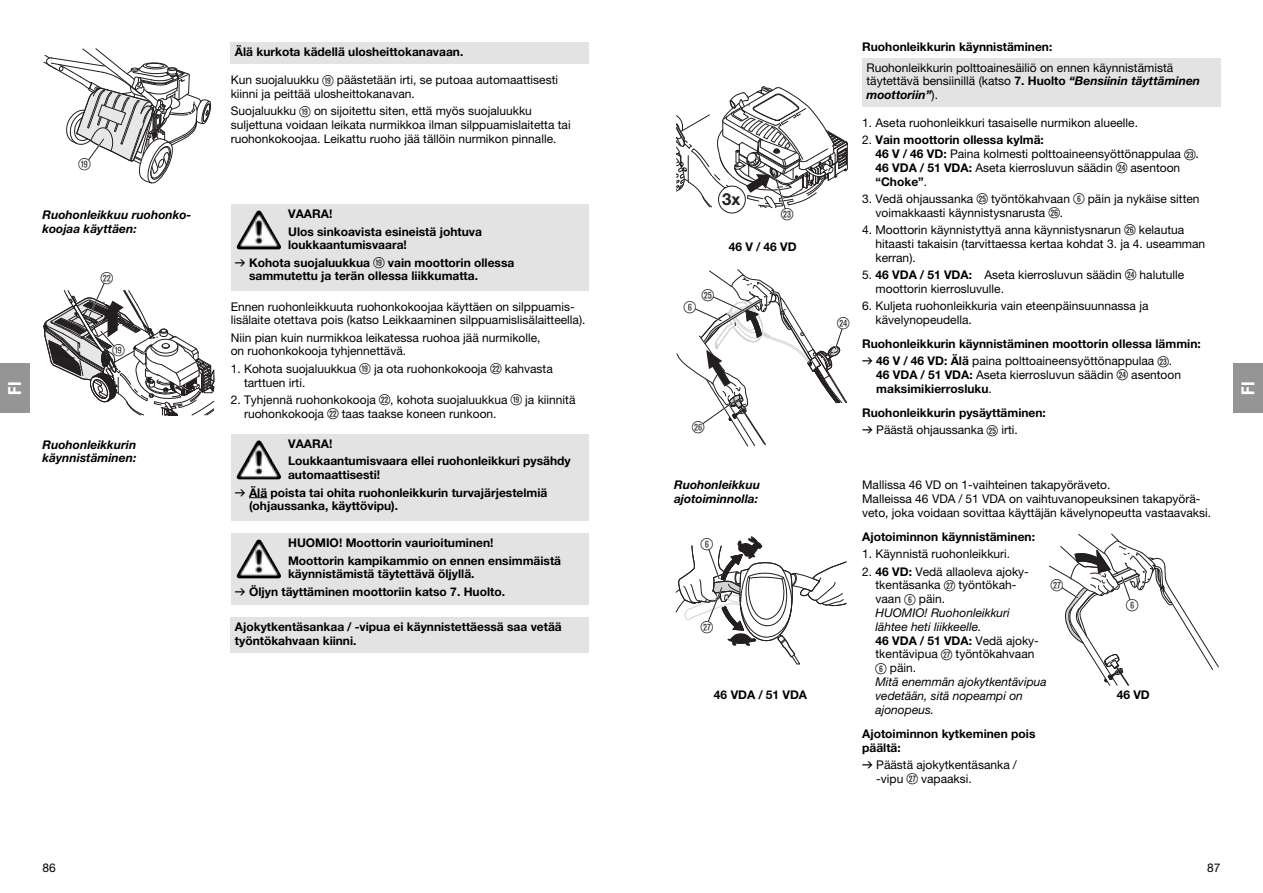
<style>
.page{position:relative;width:1263px;height:893px;background:#fff}
.page>*{position:absolute;margin:0;border:0;box-sizing:border-box;transform-origin:0 0}
.t1{font:18px "GARDENA Pro Bo Cond";color:#fff}
.t2{font:16.65px "GARDENA 75 Bold";color:#231f20}
.t3{font:16.5px "Ziffernim Kreisund Quadrat BQ";color:#231f20}
.t4{font:12px/13.8px "GARDENA Pro";color:#000}
.t5{font:700 12px/17.2px "GARDENA Pro";color:#000}
.t6{font:italic 12px/13.8px "GARDENA Pro";color:#000}
.t7{font:italic 700 12px/13.8px "GARDENA Pro";color:#000}
.s1{font-family:"Ziffernim Kreisund Quadrat BQ";font-size:15px}
.s2{font-family:"Formdruck";font-weight:400}
.s3{font-family:"Ziffernim Kreisund Quadrat BQ";font-weight:400;font-size:15px}
.s4{font-weight:700}
.s5{font-weight:700;font-style:italic}
.s6{font-weight:400}
.s7{font-style:normal}
.s8{font-weight:700;font-style:normal}
.s9{font-family:"Ziffernim Kreisund Quadrat BQ";font-style:normal;font-size:15px}
.s10{font-family:"Formdruck"}
</style>
<div class="page">
<div style="left:0;top:363px;width:30px;height:50px;background:#959595"></div>
<div style="left:1233px;top:363px;width:30px;height:50px;background:#959595"></div>
<div style="left:231px;top:43px;width:358px;height:21px;background:#e3e3e3"></div>
<svg style="left:43px;top:48px;width:168px;height:136px"></svg>
<div style="left:231px;top:204px;width:357px;height:87px;background:#e3e3e3"></div>
<img style="left:258px;top:210px;width:11px;height:16px">
<svg style="left:43px;top:283px;width:171px;height:133px"></svg>
<div style="left:231px;top:434px;width:357px;height:87px;background:#e3e3e3"></div>
<svg style="left:249px;top:497px;width:18px;height:1px"></svg>
<img style="left:258px;top:440px;width:11px;height:15px">
<div style="left:231px;top:533px;width:357px;height:72px;background:#e3e3e3"></div>
<img style="left:258px;top:539px;width:11px;height:16px">
<div style="left:231px;top:617px;width:358px;height:35px;background:#e3e3e3"></div>
<div style="left:862px;top:58px;width:358px;height:49px;background:#e3e3e3"></div>
<svg style="left:718px;top:186px;width:27px;height:27px"></svg>
<svg style="left:676px;top:86px;width:172px;height:124px"></svg>
<svg style="left:677px;top:269px;width:170px;height:178px"></svg>
<svg style="left:1049px;top:533px;width:170px;height:153px"></svg>
<svg style="left:675px;top:536px;width:172px;height:128px"></svg>
<h1 class="t1" style="left:8px;top:395px;width:14px;rotate:-90deg">FI</h1>
<p class="t5" style="left:235px;top:45px;width:230px">Älä kurkota kädellä ulosheittokanavaan.</p>
<p class="t4" style="left:231px;top:75px;width:329px">Kun suojaluukku <span class="s1">O</span> päästetään irti, se putoaa automaattisesti kiinni ja peittää ulosheittokanavan.</p>
<p class="t4" style="left:231px;top:106px;width:341px">Suojaluukku <span class="s1">O</span> on sijoitettu siten, että myös suojaluukku suljettuna voidaan leikata nurmikkoa ilman silppuamislaitetta tai ruohonkokoojaa. Leikattu ruoho jää tällöin nurmikon pinnalle.</p>
<h3 class="t3" style="left:79px;top:159px;width:14px">O</h3>
<p class="t7" style="left:43px;top:209px;width:150px">Ruohonleikkuu ruohonko&shy;koojaa käyttäen:</p>
<p class="t5" style="left:288px;top:207px;width:195px">VAARA!<br>Ulos sinkoavista esineistä johtuva</p>
<p class="t5" style="left:235px;top:238px;width:281px;text-indent:53px">loukkaantumisvaara!<br><span class="s2">v</span> Kohota suojaluukkua <span class="s3">O</span> vain moottorin ollessa</p>
<p class="t5" style="left:249px;top:269px;width:231px">sammutettu ja terän ollessa liikkumatta.</p>
<p class="t4" style="left:231px;top:301px;width:356px">Ennen ruohonleikkuuta ruohonkokoojaa käyttäen on silppuamis&shy;lisälaite otettava pois (katso Leikkaaminen silppuamislisälaitteella).</p>
<p class="t4" style="left:231px;top:332px;width:311px">Niin pian kuin nurmikkoa leikatessa ruohoa jää nurmikolle, on ruohonkokooja tyhjennettävä.</p>
<p class="t4" style="left:244px;top:363px;width:310px;text-indent:-13px">1. Kohota suojaluukkua <span class="s1">O</span> ja ota ruohonkokooja <span class="s1">S</span> kahvasta tarttuen irti.</p>
<p class="t4" style="left:244px;top:394px;width:333px;text-indent:-13px">2. Tyhjennä ruohonkokooja <span class="s1">S</span>, kohota suojaluukkua <span class="s1">O</span> ja kiinnitä ruohonkokooja <span class="s1">S</span> taas taakse koneen runkoon.</p>
<h3 class="t3" style="left:101px;top:272px;width:14px">S</h3>
<h3 class="t3" style="left:112px;top:345px;width:14px">O</h3>
<p class="t7" style="left:43px;top:439px;width:96px">Ruohonleikkurin käynnistäminen:</p>
<p class="t5" style="left:288px;top:437px;width:284px">VAARA!<br>Loukkaantumisvaara ellei ruohonleikkuri pysähdy</p>
<p class="t5" style="left:235px;top:468px;width:314px;text-indent:53px">automaattisesti!<br><span class="s2">v</span> Älä poista tai ohita ruohonleikkurin turvajärjestelmiä</p>
<p class="t5" style="left:249px;top:499px;width:151px">(ohjaussanka, käyttövipu).</p>
<p class="t5" style="left:288px;top:536px;width:275px">HUOMIO! Moottorin vaurioituminen!<br>Moottorin kampikammio on ennen ensimmäistä</p>
<p class="t5" style="left:235px;top:567px;width:272px;text-indent:53px">käynnistämistä täytettävä öljyllä.<br><span class="s2">v</span> Öljyn täyttäminen moottoriin katso 7. Huolto.</p>
<p class="t5" style="left:235px;top:622px;width:328px;line-height:13.8px">Ajokytkentäsankaa / -vipua ei käynnistettäessä saa vetää työntökahvaan kiinni.</p>
<p class="t4" style="left:43px;top:862px;width:15px">86</p>
<h2 class="t2" style="left:722px;top:193px;width:20px">3x</h2>
<h3 class="t3" style="left:781px;top:209px;width:14px">D</h3>
<p class="t5" style="left:729px;top:239px;width:69px">46 V / 46 VD</p>
<h3 class="t3" style="left:702px;top:289px;width:14px">G</h3>
<h3 class="t3" style="left:684px;top:301px;width:14px">6</h3>
<h3 class="t3" style="left:692px;top:421px;width:14px">H</h3>
<h3 class="t3" style="left:837px;top:317px;width:14px">F</h3>
<p class="t5" style="left:862px;top:40px;width:192px">Ruohonleikkurin käynnistäminen:</p>
<p class="t4" style="left:866px;top:62px;width:335px">Ruohonleikkurin polttoainesäiliö on ennen käynnistämistä täytettävä bensiinillä (katso <span class="s4">7. Huolto</span> <span class="s5">“Bensiinin täyttäminen moottoriin”</span>).</p>
<p class="t4" style="left:862px;top:117px;width:277px">1. Aseta ruohonleikkuri tasaiselle nurmikon alueelle.</p>
<p class="t4" style="left:875px;top:135px;width:325px;text-indent:-13px">2. <span class="s4">Vain moottorin ollessa kylmä:<br>46 V / 46 VD:</span> Paina kolmesti polttoaineensyöttönappulaa <span class="s1">D</span>.<br><span class="s4">46 VDA / 51 VDA:</span> Aseta kierrosluvun säädin <span class="s1">F</span> asentoon <span class="s4">“Choke”</span>.</p>
<p class="t4" style="left:875px;top:193px;width:326px;text-indent:-13px">3. Vedä ohjaussanka <span class="s1">G</span> työntökahvaan <span class="s1">6</span> päin ja nykäise sitten voimakkaasti käynnistysnarusta <span class="s1">H</span>.</p>
<p class="t4" style="left:875px;top:224px;width:331px;text-indent:-13px">4. Moottorin käynnistyttyä anna käynnistysnarun <span class="s1">H</span> kelautua hitaasti takaisin (tarvittaessa kertaa kohdat 3. ja 4. useamman kerran).</p>
<p class="t4" style="left:875px;top:269px;width:310px;text-indent:-13px">5. <span class="s4">46 VDA / 51 VDA:</span> Aseta kierrosluvun säädin <span class="s1">F</span> halutulle moottorin kierrosluvulle.</p>
<p class="t4" style="left:875px;top:300px;width:274px;text-indent:-13px">6. Kuljeta ruohonleikkuria vain eteenpäinsuunnassa ja kävelynopeudella.</p>
<p class="t5" style="left:862px;top:336px;width:340px">Ruohonleikkurin käynnistäminen moottorin ollessa lämmin: <span class="s2">v</span> 46 V / 46 VD: Älä <span class="s6">paina polttoaineensyöttönappulaa</span> <span class="s3">D</span><span class="s6">.</span></p>
<p class="t4" style="left:876px;top:369px;width:306px"><span class="s4">46 VDA / 51 VDA:</span> Aseta kierrosluvun säädin <span class="s1">F</span> asentoon <span class="s4">maksimikierrosluku</span>.</p>
<p class="t5" style="left:862px;top:405px;width:185px">Ruohonleikkurin pysäyttäminen: <span class="s2">v</span> <span class="s6">Päästä ohjaussanka</span> <span class="s3">G</span> <span class="s6">irti.</span></p>
<p class="t7" style="left:674px;top:479px;width:88px">Ruohonleikkuu ajotoiminnolla:</p>
<p class="t4" style="left:862px;top:480px;width:350px">Mallissa 46 VD on 1-vaihteinen takapyöräveto.<br>Malleissa 46 VDA / 51 VDA on vaihtuvanopeuksinen takapyörä&shy;veto, joka voidaan sovittaa käyttäjän kävelynopeutta vastaavaksi.</p>
<p class="t5" style="left:862px;top:530px;width:174px">Ajotoiminnon käynnistäminen:</p>
<p class="t4" style="left:862px;top:549px;width:150px">1. Käynnistä ruohonleikkuri.</p>
<p class="t6" style="left:875px;top:566px;width:173px;text-indent:-13px"><span class="s7">2.</span> <span class="s8">46 VD:</span> <span class="s7">Vedä allaoleva ajoky&shy;tkentäsanka</span> <span class="s9">J</span> <span class="s7">työntökah-<br>vaan</span> <span class="s9">6</span> <span class="s7">päin.<br></span>HUOMIO! Ruohonleikkuri<br>lähtee heti liikkeelle.<br><span class="s8">46 VDA / 51 VDA:</span> <span class="s7">Vedä ajoky&shy;tkentävipua</span> <span class="s9">J</span> <span class="s7">työntökahvaan<br></span><span class="s9">6</span> <span class="s7">päin.<br></span>Mitä enemmän ajokytkentävipua vedetään, sitä nopeampi on ajonopeus.</p>
<p class="t5" style="left:862px;top:728px;width:175px;line-height:13.8px">Ajotoiminnon kytkeminen pois päältä:</p>
<p class="t4" style="left:876px;top:759px;width:142px;text-indent:-14px"><span class="s10">v</span> Päästä ajokytkentäsanka / -vipu <span class="s1">J</span> vapaaksi.</p>
<h3 class="t3" style="left:701px;top:538px;width:14px">6</h3>
<h3 class="t3" style="left:1051px;top:579px;width:14px">J</h3>
<h3 class="t3" style="left:1126px;top:599px;width:14px">6</h3>
<h3 class="t3" style="left:701px;top:621px;width:14px">J</h3>
<p class="t5" style="left:714px;top:687px;width:95px">46 VDA / 51 VDA</p>
<p class="t5" style="left:1117px;top:687px;width:35px">46 VD</p>
<h1 class="t1" style="left:1241px;top:395px;width:14px;rotate:-90deg">FI</h1>
<p class="t4" style="left:1207px;top:862px;width:15px">87</p>
</div>
